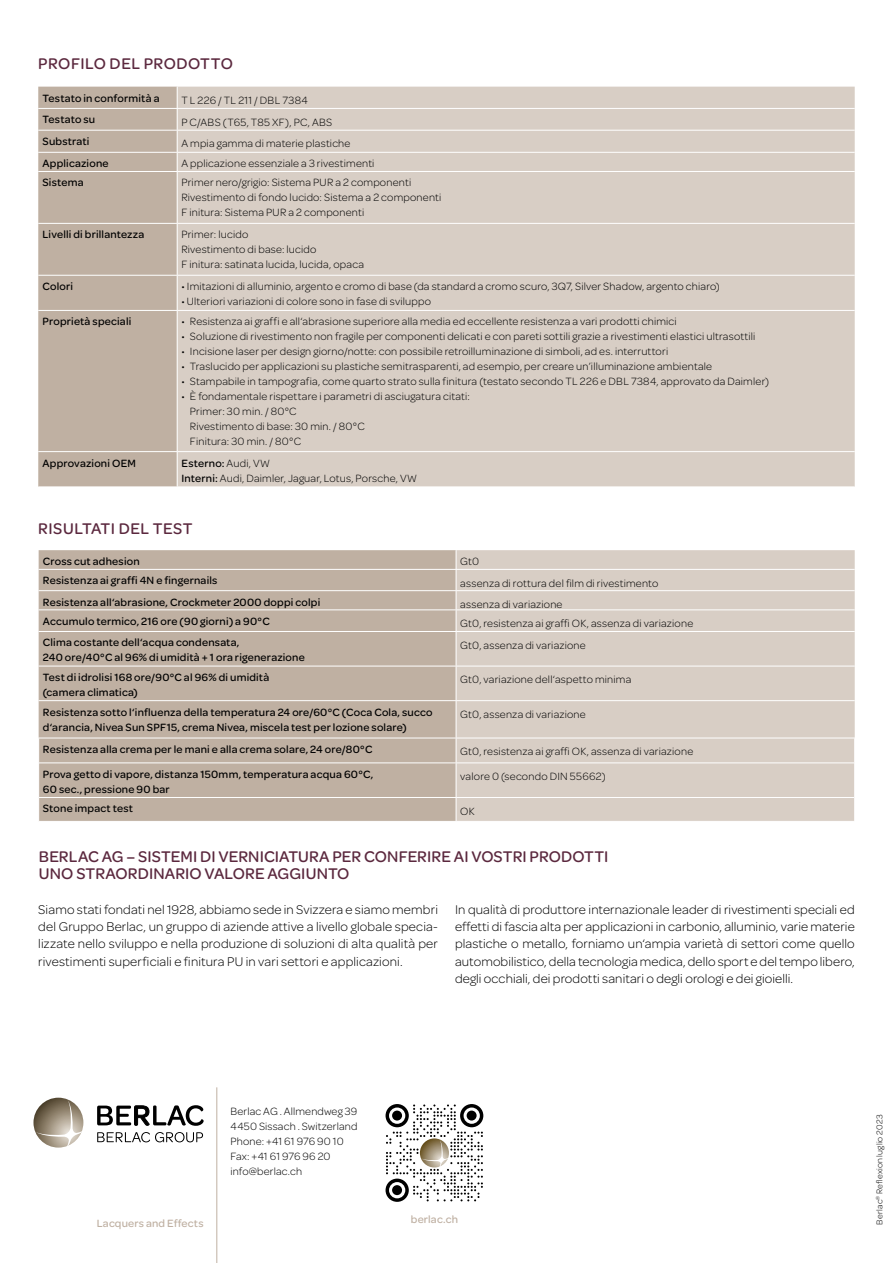
<style>
.page{position:relative;width:893px;height:1263px;background:#fff}
.page>*{position:absolute;margin:0;border:0;box-sizing:border-box;transform-origin:0 0}
.t1{font:500 16.5px/17.2px "Omnes";letter-spacing:.01em;color:#5b283e}
.t2{font:500 16.5px "Omnes";letter-spacing:.03em;color:#5b283e}
.t3{font:300 13.5px/17.2px "Omnes";letter-spacing:.01em;color:#000;text-align:justify}
.t4{font:300 11.25px/15px "Omnes";letter-spacing:.02em;color:#000}
.t5{font:500 11.25px/15px "Omnes";letter-spacing:.02em;color:#000}
.t6{font:500 11.25px "Omnes";letter-spacing:.015em;color:#bfb0a2}
.t7{font:300 9px "Omnes";letter-spacing:.02em;color:#000}
.s1{font-weight:500}
</style>
<div class="page">
<svg style="left:97px;top:1132px;width:106px;height:10px"></svg>
<svg style="left:97px;top:1105px;width:107px;height:21px"></svg>
<svg style="left:33px;top:1098px;width:50px;height:49px"></svg>
<svg style="left:36px;top:1100px;width:46px;height:46px"></svg>
<hr style="left:216px;top:1087px;width:1px;height:176px;background:#bfb0a2">
<svg style="left:386px;top:1104px;width:97px;height:98px"></svg>
<div style="left:38px;top:87px;width:139px;height:399px;background:#bfb0a2"></div>
<div style="left:178px;top:87px;width:677px;height:399px;background:#d8cec5"></div>
<hr style="left:38px;top:108px;width:140px;height:1px;background:#fff">
<hr style="left:177px;top:108px;width:678px;height:1px;background:#fff">
<hr style="left:38px;top:130px;width:139px;height:1px;background:#fff">
<hr style="left:177px;top:130px;width:678px;height:1px;background:#fff">
<hr style="left:38px;top:152px;width:139px;height:1px;background:#fff">
<hr style="left:177px;top:152px;width:678px;height:1px;background:#fff">
<svg style="left:177px;top:87px;width:1px;height:84px"></svg>
<hr style="left:38px;top:171px;width:139px;height:1px;background:#fff">
<hr style="left:177px;top:171px;width:678px;height:1px;background:#fff">
<hr style="left:38px;top:223px;width:139px;height:1px;background:#fff">
<hr style="left:177px;top:223px;width:678px;height:1px;background:#fff">
<hr style="left:38px;top:275px;width:139px;height:1px;background:#fff">
<hr style="left:177px;top:275px;width:678px;height:1px;background:#fff">
<hr style="left:38px;top:310px;width:139px;height:1px;background:#fff">
<hr style="left:177px;top:310px;width:678px;height:1px;background:#fff">
<hr style="left:38px;top:451px;width:139px;height:1px;background:#fff">
<hr style="left:177px;top:451px;width:678px;height:1px;background:#fff">
<div style="left:39px;top:550px;width:417px;height:271px;background:#bfb0a2"></div>
<div style="left:457px;top:550px;width:398px;height:271px;background:#d8cec5"></div>
<hr style="left:39px;top:569px;width:417px;height:1px;background:#fff">
<hr style="left:456px;top:569px;width:399px;height:1px;background:#fff">
<hr style="left:39px;top:590px;width:417px;height:1px;background:#fff">
<hr style="left:456px;top:590px;width:399px;height:1px;background:#fff">
<hr style="left:39px;top:609px;width:417px;height:1px;background:#fff">
<hr style="left:456px;top:609px;width:399px;height:1px;background:#fff">
<svg style="left:456px;top:550px;width:1px;height:81px"></svg>
<hr style="left:39px;top:631px;width:417px;height:1px;background:#fff">
<hr style="left:456px;top:631px;width:399px;height:1px;background:#fff">
<hr style="left:39px;top:666px;width:417px;height:1px;background:#fff">
<hr style="left:456px;top:666px;width:399px;height:1px;background:#fff">
<hr style="left:39px;top:700px;width:417px;height:1px;background:#fff">
<hr style="left:456px;top:700px;width:399px;height:1px;background:#fff">
<svg style="left:456px;top:739px;width:1px;height:23px"></svg>
<hr style="left:39px;top:762px;width:417px;height:1px;background:#fff">
<hr style="left:456px;top:762px;width:398px;height:1px;background:#fff">
<hr style="left:39px;top:797px;width:417px;height:1px;background:#fff">
<hr style="left:456px;top:797px;width:398px;height:1px;background:#fff">
<svg style="left:456px;top:798px;width:1px;height:23px"></svg>
<hr style="left:38px;top:738px;width:418px;height:1px;background:#fff">
<hr style="left:456px;top:738px;width:399px;height:1px;background:#fff">
<svg style="left:854px;top:738px;width:1px;height:25px"></svg>
<hr style="left:854px;top:763px;width:1px;height:34px;background:#fff">
<svg style="left:854px;top:797px;width:1px;height:24px"></svg>
<h1 class="t1" style="left:38px;top:54px;width:196px">PROFILO DEL PRODOTTO</h1>
<p class="t5" style="left:43px;top:90px;width:119px">Testato in conformità a</p>
<p class="t4" style="left:181px;top:92px;width:128px">T L 226 / TL 211 / DBL 7384</p>
<p class="t5" style="left:43px;top:111px;width:54px">Testato su</p>
<p class="t4" style="left:181px;top:114px;width:152px">P C/ABS (T65, T85 XF), PC, ABS</p>
<p class="t5" style="left:43px;top:133px;width:48px">Substrati</p>
<p class="t4" style="left:181px;top:135px;width:171px">A mpia gamma di materie plastiche</p>
<p class="t5" style="left:43px;top:155px;width:68px">Applicazione</p>
<p class="t4" style="left:181px;top:155px;width:195px">A pplicazione essenziale a 3 rivestimenti</p>
<p class="t5" style="left:43px;top:174px;width:43px">Sistema</p>
<p class="t4" style="left:181px;top:175px;width:261px">Primer nero/grigio: Sistema PUR a 2 componenti<br>Rivestimento di fondo lucido: Sistema a 2 componenti<br>F initura: Sistema PUR a 2 componenti</p>
<p class="t5" style="left:43px;top:226px;width:103px">Livelli di brillantezza</p>
<p class="t4" style="left:181px;top:226px;width:184px">Primer: lucido<br>Rivestimento di base: lucido<br>F initura: satinata lucida, lucida, opaca</p>
<p class="t5" style="left:43px;top:278px;width:32px">Colori</p>
<p class="t4" style="left:181px;top:278px;width:540px">• Imitazioni di alluminio, argento e cromo di base (da standard a cromo scuro, 3Q7, Silver Shadow, argento chiaro)</p>
<p class="t4" style="left:181px;top:293px;width:251px">• Ulteriori variazioni di colore sono in fase di sviluppo</p>
<p class="t5" style="left:43px;top:313px;width:90px">Proprietà speciali</p>
<p class="t4" style="left:181px;top:313px;width:497px">• Resistenza ai graffi e all‘abrasione superiore alla media ed eccellente resistenza a vari prodotti chimici</p>
<p class="t4" style="left:181px;top:328px;width:575px">• Soluzione di rivestimento non fragile per componenti delicati e con pareti sottili grazie a rivestimenti elastici ultrasottili</p>
<p class="t4" style="left:181px;top:343px;width:488px">• Incisione laser per design giorno/notte: con possibile retroilluminazione di simboli, ad es. interruttori</p>
<p class="t4" style="left:181px;top:358px;width:532px">• Traslucido per applicazioni su plastiche semitrasparenti, ad esempio, per creare un’illuminazione ambientale</p>
<p class="t4" style="left:181px;top:373px;width:589px">• Stampabile in tampografia, come quarto strato sulla finitura (testato secondo TL 226 e DBL 7384, approvato da Daimler)</p>
<p class="t4" style="left:190px;top:388px;width:281px;text-indent:-9px">• È fondamentale rispettare i parametri di asciugatura citati:<br>Primer: 30 min. / 80°C<br>Rivestimento di base: 30 min. / 80°C<br>Finitura: 30 min. / 80°C</p>
<p class="t5" style="left:43px;top:454px;width:95px">Approvazioni OEM</p>
<p class="t4" style="left:181px;top:455px;width:237px"><span class="s1">Esterno:</span> Audi, VW<br><span class="s1">Interni:</span> Audi, Daimler, Jaguar, Lotus, Porsche, VW</p>
<h1 class="t2" style="left:38px;top:517px;width:156px">RISULTATI DEL TEST</h1>
<p class="t5" style="left:43px;top:553px;width:98px">Cross cut adhesion</p>
<p class="t4" style="left:460px;top:553px;width:20px">Gt0</p>
<p class="t5" style="left:43px;top:572px;width:176px">Resistenza ai graffi 4N e fingernails</p>
<p class="t4" style="left:460px;top:575px;width:200px">assenza di rottura del film di rivestimento</p>
<p class="t5" style="left:43px;top:594px;width:279px">Resistenza all‘abrasione, Crockmeter 2000 doppi colpi</p>
<p class="t4" style="left:460px;top:596px;width:104px">assenza di variazione</p>
<p class="t5" style="left:43px;top:613px;width:228px">Accumulo termico, 216 ore (90 giorni) a 90°C</p>
<p class="t4" style="left:460px;top:615px;width:234px">Gt0, resistenza ai graffi OK, assenza di variazione</p>
<p class="t5" style="left:43px;top:634px;width:263px">Clima costante dell‘acqua condensata,<br>240 ore/40°C al 96% di umidità + 1 ora rigenerazione</p>
<p class="t4" style="left:460px;top:637px;width:127px">Gt0, assenza di variazione</p>
<p class="t5" style="left:43px;top:669px;width:228px">Test di idrolisi 168 ore/90°C al 96% di umidità (camera climatica)</p>
<p class="t4" style="left:460px;top:671px;width:173px">Gt0, variazione dell‘aspetto minima</p>
<p class="t5" style="left:43px;top:704px;width:391px">Resistenza sotto l‘influenza della temperatura 24 ore/60°C (Coca Cola, succo d‘arancia, Nivea Sun SPF15, crema Nivea, miscela test per lozione solare)</p>
<p class="t4" style="left:460px;top:706px;width:127px">Gt0, assenza di variazione</p>
<p class="t5" style="left:43px;top:741px;width:331px">Resistenza alla crema per le mani e alla crema solare, 24 ore/80°C</p>
<p class="t4" style="left:460px;top:743px;width:234px">Gt0, resistenza ai graffi OK, assenza di variazione</p>
<p class="t5" style="left:43px;top:766px;width:332px">Prova getto di vapore, distanza 150mm, temperatura acqua 60°C,<br>60 sec., pressione 90 bar</p>
<p class="t4" style="left:460px;top:768px;width:147px">valore 0 (secondo DIN 55662)</p>
<p class="t5" style="left:43px;top:800px;width:92px">Stone impact test</p>
<p class="t4" style="left:460px;top:803px;width:16px">OK</p>
<h1 class="t1" style="left:39px;top:847px;width:571px">BERLAC AG – SISTEMI DI VERNICIATURA PER CONFERIRE AI VOSTRI PRODOTTI<br>UNO STRAORDINARIO VALORE AGGIUNTO</h1>
<p class="t3" style="left:38px;top:900px;width:401px">Siamo stati fondati nel 1928, abbiamo sede in Svizzera e siamo membri del Gruppo Berlac, un gruppo di aziende attive a livello globale specia&shy;lizzate nello sviluppo e nella produzione di soluzioni di alta qualità per rivestimenti superficiali e finitura PU in vari settori e applicazioni.</p>
<p class="t3" style="left:455px;top:900px;width:401px">In qualità di produttore internazionale leader di rivestimenti speciali ed effetti di fascia alta per applicazioni in carbonio, alluminio, varie materie plastiche o metallo, forniamo un‘ampia varietà di settori come quello automobilistico, della tecnologia medica, dello sport e del tempo libero, degli occhiali, dei prodotti sanitari o degli orologi e dei gioielli.</p>
<p class="t6" style="left:97px;top:1216px;width:108px">Lacquers and Effects</p>
<p class="t4" style="left:231px;top:1103px;width:128px">Berlac AG . Allmendweg 39<br>4450 Sissach . Switzerland<br>Phone: +41 61 976 90 10<br>Fax: +41 61 976 96 20 info@berlac.ch</p>
<p class="t6" style="left:411px;top:1211px;width:49px">berlac.ch</p>
<p class="t7" style="left:873px;top:1225px;width:112px;rotate:-90deg">Berlac<sup>®</sup> Reflexion luglio 2023</p>
</div>
